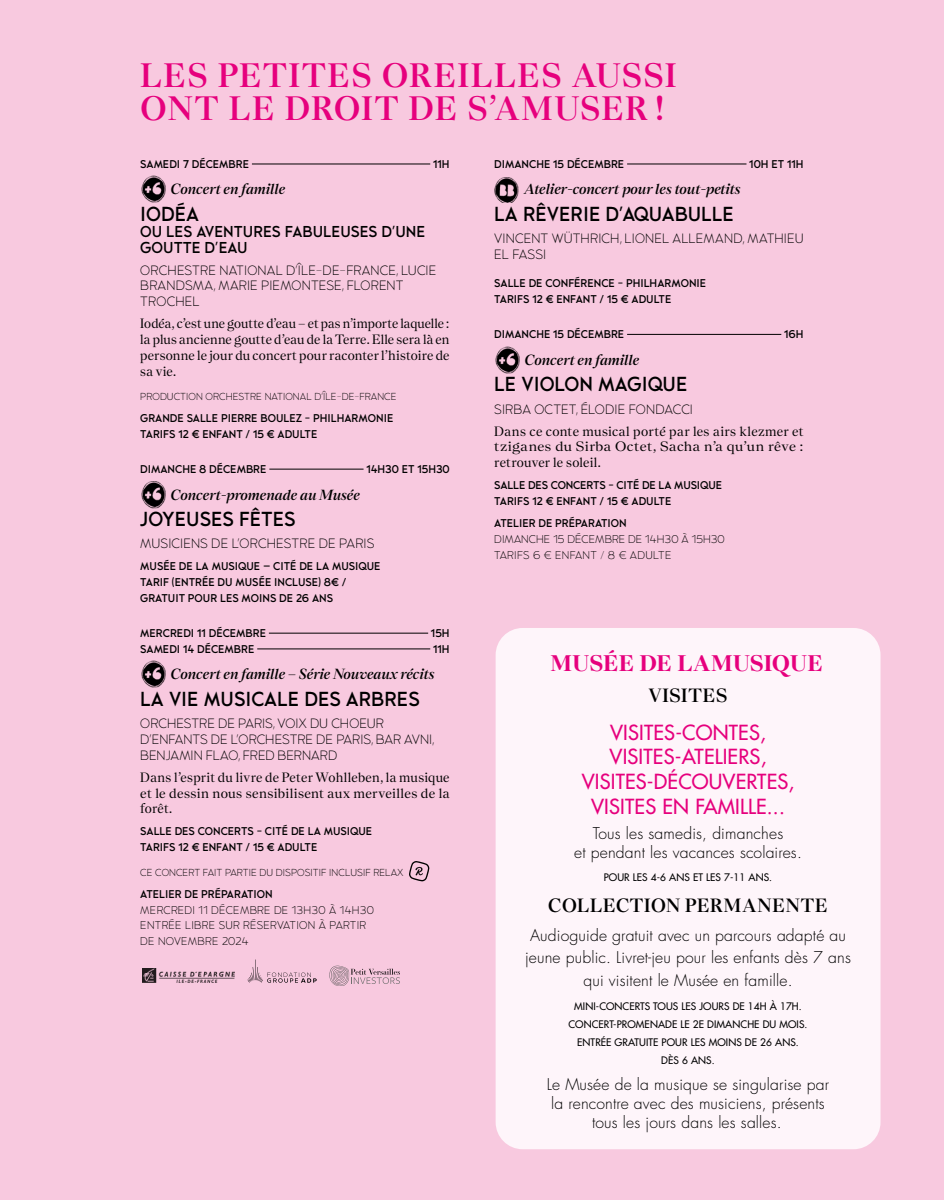
<style>
.page{position:relative;width:944px;height:1200px;background:#fff}
.page>*{position:absolute;margin:0;border:0;box-sizing:border-box;transform-origin:0 0}
._06_09_MENTION_LES_PETITES_OREILLES{font:600 33.75px/33.8px "Nantes";letter-spacing:.045em;color:#e6007d}
.LA_MUSIQUE_EN_FAMILLE{font:700 22.5px "Nantes";letter-spacing:.025em;color:#e6007d}
.TITRE_NOM_SPECTACLE__1{font:600 20.25px "Philharmonique";color:#000}
.TYPE_DE_VISITE{font:500 20.25px/24.8px "Futura LTW1 G";letter-spacing:.01em;color:#e6007d;text-align:center}
.DEUXIEME_LIGNE___VISITE{font:600 19.12px "Nantes";letter-spacing:.035em;color:#000}
.DESCRIPTIF{font:300 15.75px/19.1px "Futura LTW1 G";letter-spacing:.01em;color:#000;text-align:center}
.TITRE_NOM_SPECTACLE__1-2{font:600 15.75px/15.8px "Philharmonique";color:#000}
.SURTITRE{font:italic 600 14.62px "Nantes";color:#000}
.TEXTE_COURANT{font:13.5px/15.8px "Nantes";letter-spacing:.015em;color:#000;text-align:justify}
.DISTRIBUTION{font:13.5px/15.8px "Philharmonique";letter-spacing:.01em;color:#000}
.INFOS_PRATIQUES{font:600 11.25px/15.8px "Philharmonique";color:#000}
.COPRODUCTION_OK{font:11.25px/15.8px "Philharmonique";letter-spacing:.03em;color:#000}
.DATE__3_pts{font:600 11.25px "Philharmonique";color:#000}
.INFOS_PRATIQUES-2{font:11.25px/15.8px "Philharmonique";letter-spacing:.01em;color:#000}
.MENTION_AGE{font:500 10.12px/18px "Futura LTW1 G";letter-spacing:.01em;color:#000;text-align:center}
.COPRODUCTION_OK-2{font:10.12px "Philharmonique";letter-spacing:.01em;color:#000}
.s1{font-weight:600}
</style>
<div class="page">
<div style="left:0;top:0;width:944px;height:1199px;background:#f8c9df"></div>
<div style="left:496px;top:627px;width:384px;height:521px;background:#fef5fa;border-radius:27px"></div>
<hr style="left:252px;top:163px;width:178px;height:1px;background:#000">
<img style="left:141px;top:176px;width:24px;height:27px">
<hr style="left:269px;top:468px;width:95px;height:1px;background:#000">
<img style="left:141px;top:481px;width:24px;height:27px">
<hr style="left:269px;top:632px;width:159px;height:1px;background:#000">
<hr style="left:257px;top:648px;width:173px;height:1px;background:#000">
<img style="left:141px;top:660px;width:24px;height:27px">
<svg style="left:409px;top:861px;width:21px;height:20px"></svg>
<hr style="left:627px;top:163px;width:119px;height:1px;background:#000">
<img style="left:494px;top:177px;width:25px;height:26px">
<hr style="left:627px;top:334px;width:154px;height:1px;background:#000">
<img style="left:495px;top:346px;width:24px;height:27px">
<img style="left:142px;top:968px;width:92px;height:14px">
<svg style="left:248px;top:959px;width:69px;height:23px"></svg>
<svg style="left:330px;top:965px;width:70px;height:20px"></svg>
<p class="_06_09_MENTION_LES_PETITES_OREILLES" style="left:140px;top:57px;width:537px">LES PETITES OREILLES AUSSI<br>ONT LE DROIT DE S’AMUSER !</p>
<p class="DATE__3_pts" style="left:140px;top:157px;width:110px">SAMEDI 7 DÉCEMBRE</p>
<p class="DATE__3_pts" style="left:433px;top:157px;width:18px">11H</p>
<p class="SURTITRE" style="left:171px;top:178px;width:116px">Concert en famille</p>
<p class="TITRE_NOM_SPECTACLE__1" style="left:140px;top:202px;width:60px">IODÉA</p>
<p class="TITRE_NOM_SPECTACLE__1-2" style="left:140px;top:223px;width:287px">OU LES AVENTURES FABULEUSES D'UNE<br>GOUTTE D'EAU</p>
<p class="DISTRIBUTION" style="left:140px;top:262px;width:298px">ORCHESTRE NATIONAL D'ÎLE-DE-FRANCE, LUCIE<br>BRANDSMA, MARIE PIEMONTESE, FLORENT<br>TROCHEL</p>
<p class="TEXTE_COURANT" style="left:140px;top:315px;width:311px">Iodéa, c’est une goutte d’eau – et pas n’importe laquelle : la plus ancienne goutte d’eau de la Terre. Elle sera là en personne le jour du concert pour raconter l’histoire de sa vie.</p>
<p class="COPRODUCTION_OK-2" style="left:140px;top:390px;width:258px">PRODUCTION ORCHESTRE NATIONAL D'ÎLE-DE-FRANCE</p>
<p class="INFOS_PRATIQUES" style="left:140px;top:410px;width:255px">GRANDE SALLE PIERRE BOULEZ - PHILHARMONIE<br>TARIFS 12 € ENFANT / 15 € ADULTE</p>
<p class="DATE__3_pts" style="left:140px;top:462px;width:128px">DIMANCHE 8 DÉCEMBRE</p>
<p class="DATE__3_pts" style="left:366px;top:462px;width:85px">14H30 ET 15H30</p>
<p class="SURTITRE" style="left:171px;top:483px;width:191px">Concert-promenade au Musée</p>
<p class="TITRE_NOM_SPECTACLE__1" style="left:140px;top:507px;width:157px">JOYEUSES FÊTES</p>
<p class="DISTRIBUTION" style="left:140px;top:535px;width:236px">MUSICIENS DE L'ORCHESTRE DE PARIS</p>
<p class="INFOS_PRATIQUES" style="left:140px;top:558px;width:242px">MUSÉE DE LA MUSIQUE – CITÉ DE LA MUSIQUE<br>TARIF (ENTRÉE DU MUSÉE INCLUSE) 8€ /<br>GRATUIT POUR LES MOINS DE 26 ANS</p>
<p class="INFOS_PRATIQUES" style="left:140px;top:624px;width:127px">MERCREDI 11 DÉCEMBRE</p>
<p class="INFOS_PRATIQUES" style="left:431px;top:624px;width:20px">15H</p>
<p class="INFOS_PRATIQUES" style="left:140px;top:640px;width:116px">SAMEDI 14 DÉCEMBRE</p>
<p class="INFOS_PRATIQUES" style="left:433px;top:640px;width:18px">11H</p>
<p class="SURTITRE" style="left:171px;top:663px;width:265px">Concert en famille – Série Nouveaux récits</p>
<p class="TITRE_NOM_SPECTACLE__1" style="left:140px;top:686px;width:281px">LA VIE MUSICALE DES ARBRES</p>
<p class="DISTRIBUTION" style="left:140px;top:715px;width:295px">ORCHESTRE DE PARIS, VOIX DU CHOEUR<br>D'ENFANTS DE L'ORCHESTRE DE PARIS, BAR AVNI,<br>BENJAMIN FLAO, FRED BERNARD</p>
<p class="TEXTE_COURANT" style="left:140px;top:768px;width:311px">Dans l’esprit du livre de Peter Wohlleben, la musique et le dessin nous sensibilisent aux merveilles de la forêt.</p>
<p class="INFOS_PRATIQUES" style="left:140px;top:823px;width:233px">SALLE DES CONCERTS - CITÉ DE LA MUSIQUE<br>TARIFS 12 € ENFANT / 15 € ADULTE</p>
<p class="COPRODUCTION_OK-2" style="left:140px;top:865px;width:265px">CE CONCERT FAIT PARTIE DU DISPOSITIF INCLUSIF RELAX</p>
<p class="COPRODUCTION_OK" style="left:140px;top:885px;width:235px"><span class="s1">ATELIER DE PRÉPARATION<br></span>MERCREDI 11 DÉCEMBRE DE 13H30 À 14H30<br>ENTRÉE LIBRE SUR RÉSERVATION À PARTIR<br>DE NOVEMBRE 2024</p>
<p class="DATE__3_pts" style="left:494px;top:157px;width:131px">DIMANCHE 15 DÉCEMBRE</p>
<p class="DATE__3_pts" style="left:749px;top:157px;width:56px">10H ET 11H</p>
<p class="SURTITRE" style="left:525px;top:178px;width:218px">Atelier-concert pour les tout-petits</p>
<p class="TITRE_NOM_SPECTACLE__1" style="left:494px;top:202px;width:241px">LA RÊVERIE D'AQUABULLE</p>
<p class="DISTRIBUTION" style="left:494px;top:230px;width:311px">VINCENT WÜTHRICH, LIONEL ALLEMAND, MATHIEU<br>EL FASSI</p>
<p class="INFOS_PRATIQUES" style="left:494px;top:275px;width:213px">SALLE DE CONFÉRENCE - PHILHARMONIE<br>TARIFS 12 € ENFANT / 15 € ADULTE</p>
<p class="DATE__3_pts" style="left:494px;top:327px;width:131px">DIMANCHE 15 DÉCEMBRE</p>
<p class="DATE__3_pts" style="left:784px;top:327px;width:21px">16H</p>
<p class="SURTITRE" style="left:525px;top:348px;width:116px">Concert en famille</p>
<p class="TITRE_NOM_SPECTACLE__1" style="left:494px;top:372px;width:195px">LE VIOLON MAGIQUE</p>
<p class="DISTRIBUTION" style="left:494px;top:400px;width:200px">SIRBA OCTET, ÉLODIE FONDACCI</p>
<p class="TEXTE_COURANT" style="left:494px;top:422px;width:311px">Dans ce conte musical porté par les airs klezmer et tziganes du Sirba Octet, Sacha n’a qu’un rêve : retrouver le soleil.</p>
<p class="INFOS_PRATIQUES" style="left:494px;top:477px;width:229px">SALLE DES CONCERTS - CITÉ DE LA MUSIQUE<br>TARIFS 12 € ENFANT / 15 € ADULTE</p>
<p class="INFOS_PRATIQUES-2" style="left:494px;top:515px;width:232px"><span class="s1">ATELIER DE PRÉPARATION<br></span>DIMANCHE 15 DÉCEMBRE DE 14H30 À 15H30<br>TARIFS 6 € ENFANT / 8 € ADULTE</p>
<p class="LA_MUSIQUE_EN_FAMILLE" style="left:551px;top:646px;width:274px">MUSÉE DE LAMUSIQUE</p>
<p class="DEUXIEME_LIGNE___VISITE" style="left:649px;top:681px;width:80px">VISITES</p>
<p class="TYPE_DE_VISITE" style="left:582px;top:717px;width:214px">VISITES-CONTES,<br>VISITES-ATELIERS,<br>VISITES-DÉCOUVERTES,<br>VISITES EN FAMILLE...</p>
<p class="DESCRIPTIF" style="left:574px;top:822px;width:229px">Tous les samedis, dimanches<br>et pendant les vacances scolaires.</p>
<p class="MENTION_AGE" style="left:604px;top:866px;width:170px">POUR LES 4-6 ANS ET LES 7-11 ANS.</p>
<p class="DEUXIEME_LIGNE___VISITE" style="left:548px;top:890px;width:281px">COLLECTION PERMANENTE</p>
<p class="DESCRIPTIF" style="left:525px;top:922px;width:327px;line-height:22.5px">Audioguide gratuit avec un parcours adapté au jeune public. Livret-jeu pour les enfants dès 7 ans qui visitent le Musée en famille.</p>
<p class="MENTION_AGE" style="left:568px;top:996px;width:241px">MINI-CONCERTS TOUS LES JOURS DE 14H À 17H.<br>CONCERT-PROMENADE LE 2E DIMANCHE DU MOIS.<br>ENTRÉE GRATUITE POUR LES MOINS DE 26 ANS.<br>DÈS 6 ANS.</p>
<p class="DESCRIPTIF" style="left:547px;top:1072px;width:284px">Le Musée de la musique se singularise par la rencontre avec des musiciens, présents tous les jours dans les salles.</p>
</div>
